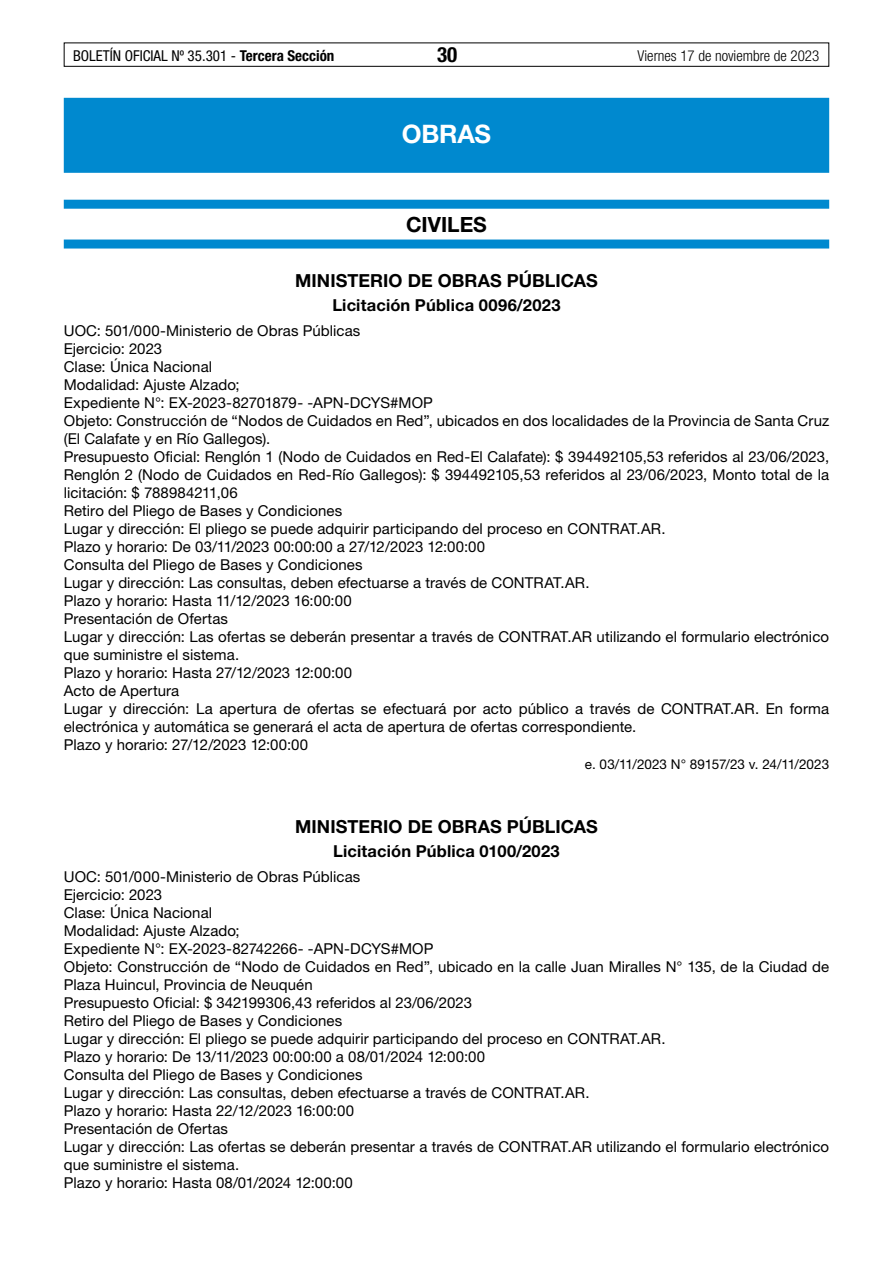
<style>
.page{position:relative;width:893px;height:1263px;background:#fff}
.page>*{position:absolute;margin:0;border:0;box-sizing:border-box;transform-origin:0 0}
.t1{font:700 25.5px "Helvetica Neue LT Std";letter-spacing:-.01em;color:#fff}
.t2{font:700 21px "Helvetica Neue LT Std";color:#000}
.t3{font:700 condensed 21px "Helvetica Neue LT Std";color:#000}
.t4{font:700 18px "Helvetica Neue LT Std";letter-spacing:.005em;color:#000}
.t5{font:700 16.5px "Helvetica Neue LT Std";letter-spacing:.01em;color:#000}
.t6{font:15px/18px "Helvetica Neue LT Std";letter-spacing:.005em;color:#000}
.t7{font:condensed 15px "Helvetica Neue LT Std";color:#000}
.t8{font:300 condensed 15px "Helvetica Neue LT Std";color:#000}
.t9{font:13.5px "Helvetica Neue LT Std";letter-spacing:-.005em;color:#000}
.s1{font-weight:700}
</style>
<div class="page">
<div style="left:64px;top:43px;width:765px;height:24px;border:1px solid #000"></div>
<div style="left:64px;top:98px;width:765px;height:75px;background:#0089cf"></div>
<div style="left:64px;top:200px;width:765px;height:9px;background:#0089cf"></div>
<div style="left:64px;top:240px;width:765px;height:9px;background:#0089cf"></div>
<p class="t7" style="left:73px;top:47px;width:263px">BOLETÍN OFICIAL Nº 35.301 - <span class="s1">Tercera Sección</span></p>
<h2 class="t3" style="left:437px;top:42px;width:22px">30</h2>
<p class="t8" style="left:638px;top:47px;width:183px">Viernes 17 de noviembre de 2023</p>
<h1 class="t1" style="left:402px;top:118px;width:91px">OBRAS</h1>
<h2 class="t2" style="left:406px;top:212px;width:82px">CIVILES</h2>
<p class="t4" style="left:295px;top:270px;width:304px">MINISTERIO DE OBRAS PÚBLICAS</p>
<p class="t5" style="left:332px;top:295px;width:230px">Licitación Pública 0096/2023</p>
<p class="t6" style="left:64px;top:321px;width:767px">UOC: 501/000-Ministerio de Obras Públicas<br>Ejercicio: 2023<br>Clase: Única Nacional<br>Modalidad: Ajuste Alzado;<br>Expediente N°: EX-2023-82701879- -APN-DCYS#MOP<br>Objeto: Construcción de “Nodos de Cuidados en Red”, ubicados en dos localidades de la Provincia de Santa Cruz (El Calafate y en Río Gallegos).<br>Presupuesto Oficial: Renglón 1 (Nodo de Cuidados en Red-El Calafate): $ 394492105,53 referidos al 23/06/2023, Renglón 2 (Nodo de Cuidados en Red-Río Gallegos): $ 394492105,53 referidos al 23/06/2023, Monto total de la licitación: $ 788984211,06<br>Retiro del Pliego de Bases y Condiciones<br>Lugar y dirección: El pliego se puede adquirir participando del proceso en CONTRAT.AR.<br>Plazo y horario: De 03/11/2023 00:00:00 a 27/12/2023 12:00:00<br>Consulta del Pliego de Bases y Condiciones<br>Lugar y dirección: Las consultas, deben efectuarse a través de CONTRAT.AR.<br>Plazo y horario: Hasta 11/12/2023 16:00:00<br>Presentación de Ofertas<br>Lugar y dirección: Las ofertas se deberán presentar a través de CONTRAT.AR utilizando el formulario electrónico que suministre el sistema.<br>Plazo y horario: Hasta 27/12/2023 12:00:00<br>Acto de Apertura<br>Lugar y dirección: La apertura de ofertas se efectuará por acto público a través de CONTRAT.AR. En forma electrónica y automática se generará el acta de apertura de ofertas correspondiente.<br>Plazo y horario: 27/12/2023 12:00:00</p>
<p class="t9" style="left:585px;top:756px;width:246px">e. 03/11/2023 N° 89157/23 v. 24/11/2023</p>
<p class="t4" style="left:295px;top:815px;width:304px">MINISTERIO DE OBRAS PÚBLICAS</p>
<p class="t5" style="left:333px;top:841px;width:228px">Licitación Pública 0100/2023</p>
<p class="t6" style="left:64px;top:867px;width:767px">UOC: 501/000-Ministerio de Obras Públicas<br>Ejercicio: 2023<br>Clase: Única Nacional<br>Modalidad: Ajuste Alzado;<br>Expediente N°: EX-2023-82742266- -APN-DCYS#MOP<br>Objeto: Construcción de “Nodo de Cuidados en Red”, ubicado en la calle Juan Miralles N° 135, de la Ciudad de Plaza Huincul, Provincia de Neuquén<br>Presupuesto Oficial: $ 342199306,43 referidos al 23/06/2023<br>Retiro del Pliego de Bases y Condiciones<br>Lugar y dirección: El pliego se puede adquirir participando del proceso en CONTRAT.AR.<br>Plazo y horario: De 13/11/2023 00:00:00 a 08/01/2024 12:00:00<br>Consulta del Pliego de Bases y Condiciones<br>Lugar y dirección: Las consultas, deben efectuarse a través de CONTRAT.AR.<br>Plazo y horario: Hasta 22/12/2023 16:00:00<br>Presentación de Ofertas<br>Lugar y dirección: Las ofertas se deberán presentar a través de CONTRAT.AR utilizando el formulario electrónico que suministre el sistema.<br>Plazo y horario: Hasta 08/01/2024 12:00:00</p>
</div>
